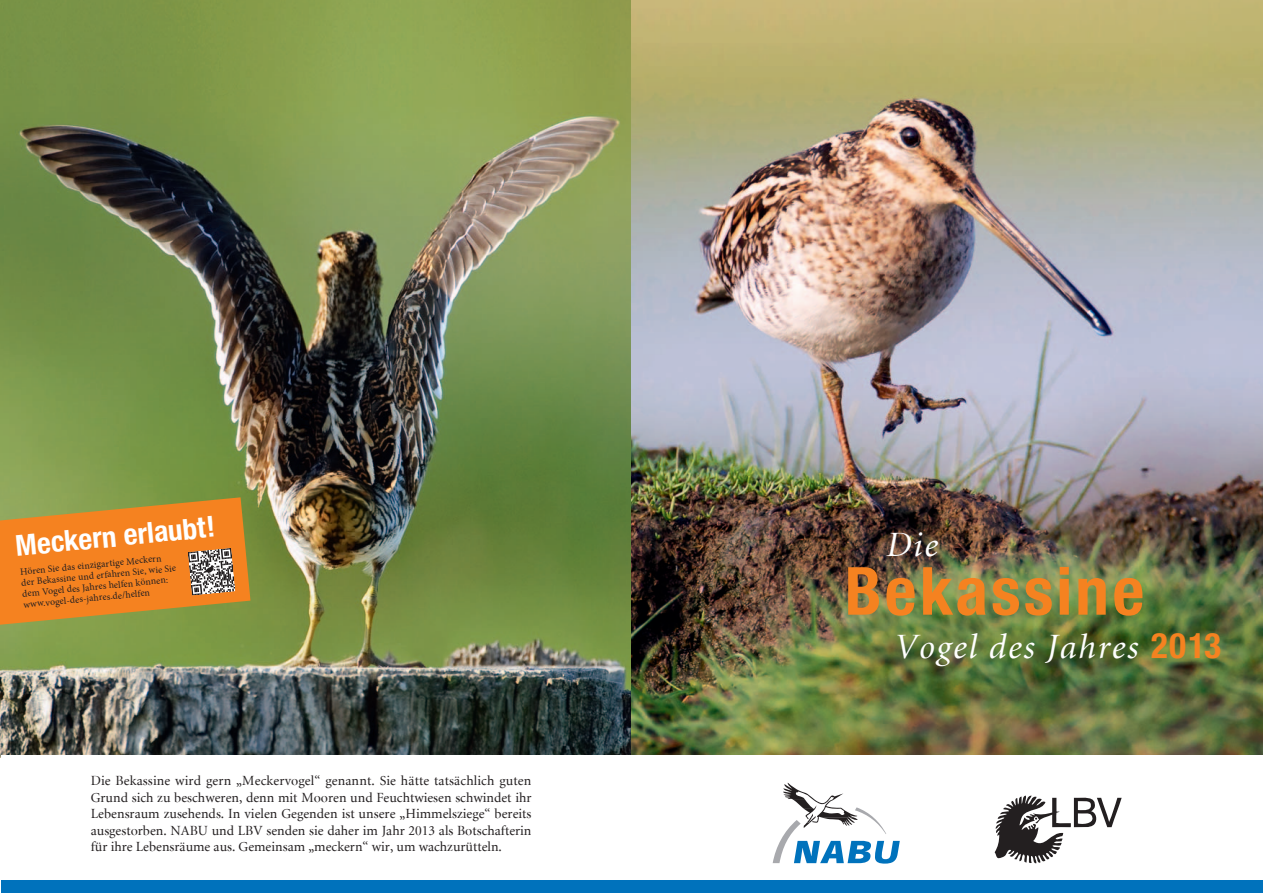
<style>
.page{position:relative;width:1263px;height:893px;background:#fff}
.page>*{position:absolute;margin:0;border:0;box-sizing:border-box;transform-origin:0 0}
.t1{font:700 67.2px "Neue Helvetica Condensed BQ";letter-spacing:.05em;color:#f58220}
.t2{font:italic 35.25px "Minion";letter-spacing:.05em;color:#fff}
.t3{font:700 29.25px "Neue Helvetica Condensed BQ";color:#fff}
.t4{font:13.8px/16.5px "Minion";color:#231f20;text-align:justify}
.t5{font:9.75px/10.9px "Minion Pro";color:#231f20}
.s1{font-family:"Neue Helvetica Condensed BQ";font-weight:700;font-style:normal;color:#f58220}
</style>
<div class="page">
<img style="left:1px;top:0;width:630px;height:754px">
<div style="left:1px;top:880px;width:630px;height:12px;background:#0072bc"></div>
<img style="left:631px;top:0;width:632px;height:754px">
<div style="left:618px;top:880px;width:645px;height:12px;background:#0072bc"></div>
<svg style="left:773px;top:783px;width:127px;height:81px"></svg>
<svg style="left:995px;top:796px;width:127px;height:67px"></svg>
<svg style="left:1px;top:497px;width:249px;height:129px;background:#d7882f"></svg>
<h3 class="t3" style="left:14px;top:536px;width:201px;rotate:-6deg">Meckern erlaubt!</h3>
<p class="t5" style="left:20px;top:568px;width:157px;rotate:-6deg">Hören Sie das einzigartige Meckern der Bekassine und erfahren Sie, wie Sie dem Vogel des Jahres helfen können: www.vogel-des-jahres.de/helfen</p>
<p class="t4" style="left:91px;top:774px;width:442px">Die Bekassine wird gern „Meckervogel“ genannt. Sie hätte tatsächlich guten Grund sich zu beschweren, denn mit Mooren und Feuchtwiesen schwindet ihr Lebensraum zusehends. In vielen Gegenden ist unsere „Himmelsziege“ bereits ausgestorben. NABU und LBV senden sie daher im Jahr 2013 als Botschafterin für ihre Lebensräume aus. Gemeinsam „meckern“ wir, um wachzurütteln.</p>
<h2 class="t2" style="left:886px;top:530px;width:53px">Die</h2>
<h1 class="t1" style="left:845px;top:567px;width:301px">Bekassine</h1>
<h2 class="t2" style="left:894px;top:632px;width:329px">Vogel des Jahres <span class="s1">2013</span></h2>
</div>
